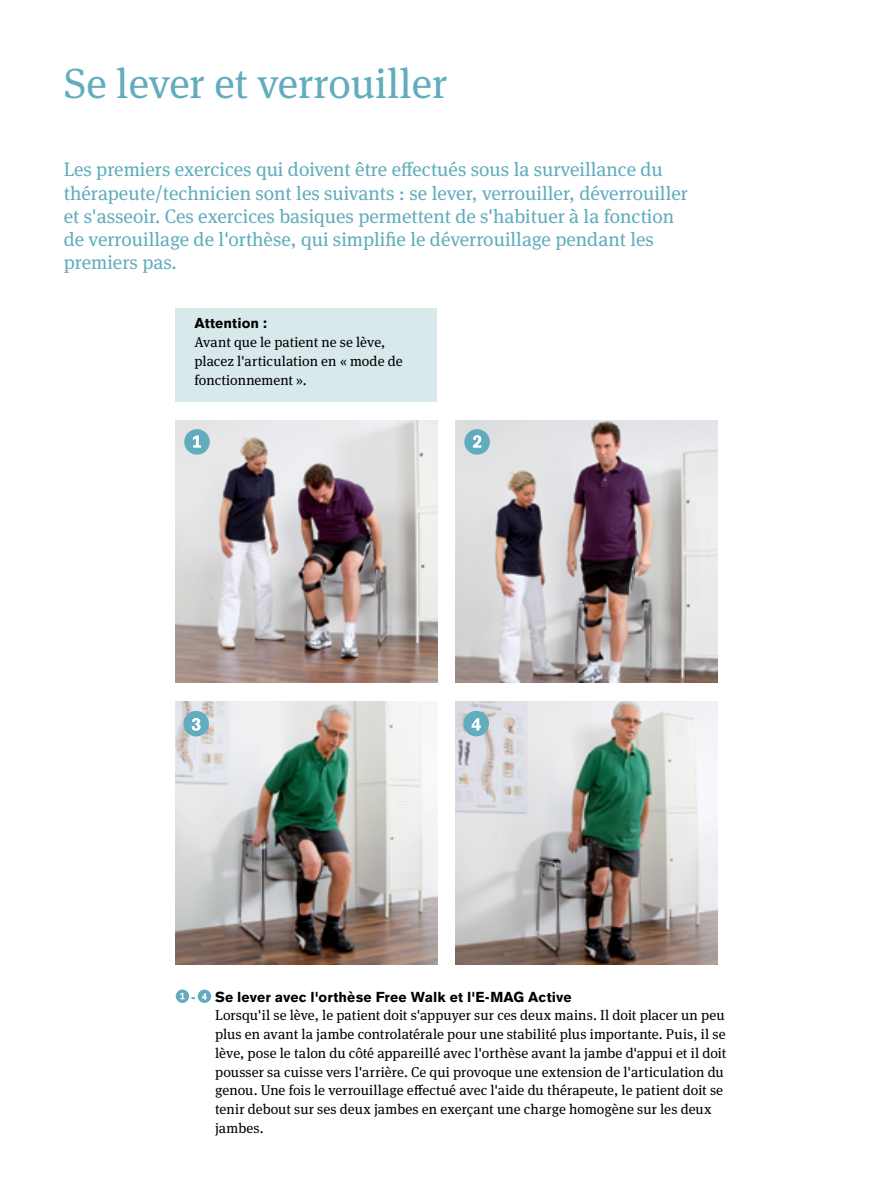
<style>
.page{position:relative;width:893px;height:1191px;background:#fff}
.page>*{position:absolute;margin:0;border:0;box-sizing:border-box;transform-origin:0 0}
.t1{font:42px "OBO Serif";color:#61acbd}
.t2{font:19.5px/23.2px "OBO Serif";color:#61acbd}
.t3{font:14.25px/18.8px "OBO Serif";letter-spacing:.005em;color:#000}
.t4{font:700 14.25px "OBO Sans";letter-spacing:.005em;color:#000}
.s1{color:#61acbd}
</style>
<div class="page">
<img style="left:176px;top:420px;width:261px;height:263px">
<img style="left:456px;top:420px;width:261px;height:263px">
<div style="left:176px;top:989px;width:13px;height:14px;background:#61acbd;border-radius:50%"></div>
<svg style="left:180px;top:992px;width:5px;height:7px"></svg>
<div style="left:198px;top:989px;width:13px;height:14px;background:#61acbd;border-radius:50%"></div>
<svg style="left:202px;top:993px;width:5px;height:6px"></svg>
<div style="left:464px;top:429px;width:26px;height:26px;background:#61acbd;border-radius:50%"></div>
<svg style="left:473px;top:435px;width:8px;height:13px"></svg>
<div style="left:184px;top:429px;width:26px;height:25px;background:#61acbd;border-radius:50%"></div>
<svg style="left:193px;top:435px;width:8px;height:13px"></svg>
<div style="left:176px;top:308px;width:261px;height:93px;background:#d8e9ec"></div>
<img style="left:176px;top:701px;width:261px;height:263px">
<img style="left:456px;top:701px;width:261px;height:263px">
<div style="left:463px;top:711px;width:26px;height:25px;background:#61acbd;border-radius:50%"></div>
<svg style="left:472px;top:718px;width:9px;height:12px"></svg>
<div style="left:183px;top:711px;width:26px;height:25px;background:#61acbd;border-radius:50%"></div>
<svg style="left:192px;top:718px;width:9px;height:12px"></svg>
<h1 class="t1" style="left:64px;top:59px;width:385px">Se lever et verrouiller</h1>
<p class="t2" style="left:64px;top:158px;width:626px">Les premiers exercices qui doivent être effectués sous la surveillance du thérapeute/technicien sont les suivants : se lever, verrouiller, déverrouiller et s'asseoir. Ces exercices basiques permettent de s'habituer à la fonction de verrouillage de l'orthèse, qui simplifie le déverrouillage pendant les premiers pas.</p>
<p class="t4" style="left:194px;top:315px;width:74px">Attention :</p>
<p class="t3" style="left:194px;top:333px;width:210px">Avant que le patient ne se lève, placez l'articulation en « mode de fonctionnement ».</p>
<p class="t4" style="left:191px;top:988px;width:382px"><span class="s1">-</span> Se lever avec l'orthèse Free Walk et l'E-MAG Active</p>
<p class="t3" style="left:215px;top:1006px;width:513px">Lorsqu'il se lève, le patient doit s'appuyer sur ces deux mains. Il doit placer un peu plus en avant la jambe controlatérale pour une stabilité plus importante. Puis, il se lève, pose le talon du côté appareillé avec l'orthèse avant la jambe d'appui et il doit pousser sa cuisse vers l'arrière. Ce qui provoque une extension de l'articulation du genou. Une fois le verrouillage effectué avec l'aide du thérapeute, le patient doit se tenir debout sur ses deux jambes en exerçant une charge homogène sur les deux jambes.</p>
</div>
